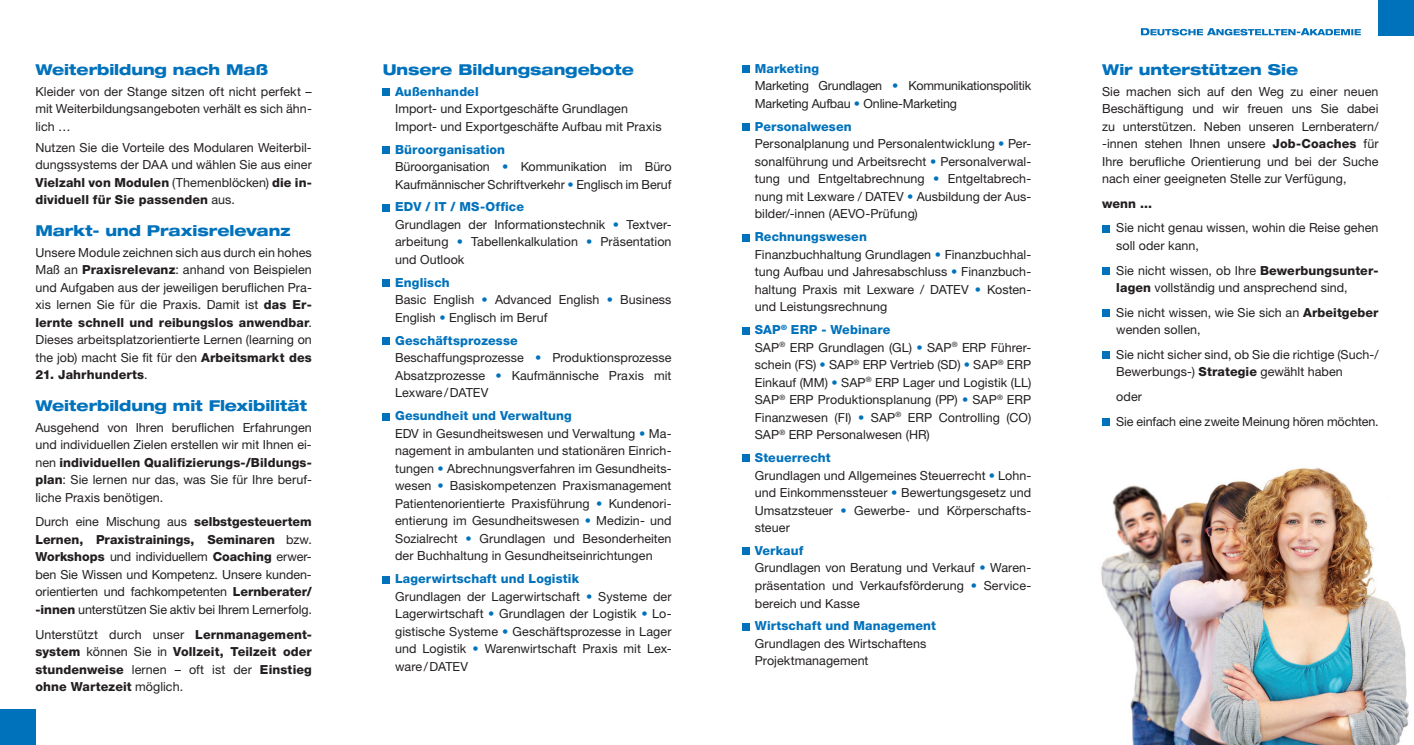
<style>
.page{position:relative;width:1414px;height:745px;background:#fff}
.page>*{position:absolute;margin:0;border:0;box-sizing:border-box;transform-origin:0 0}
.t1{font:800 expanded 15px "Helvetica Neue LT Pro";letter-spacing:-.005em;color:#0072bc}
.t2{font:12.5px/17.5px "Helvetica Neue LT Pro";letter-spacing:.005em;color:#231f20}
.t3{font:800 12.5px/17.5px "Helvetica Neue LT Pro";letter-spacing:.01em;color:#231f20;text-align:justify}
.t4{font:12.5px/17.5px "Helvetica Neue LT Pro";letter-spacing:-.015em;color:#231f20}
.t5{font:800 12.5px "Helvetica Neue LT Pro";letter-spacing:.01em;color:#0072bc}
.s1{font-weight:800}
.s2{font-weight:400}
.s3{font-weight:800;color:#0072bc}
.s4{color:#0072bc}
</style>
<div class="page">
<div style="left:1378px;top:0;width:36px;height:35px;background:#0072bc"></div>
<svg style="left:1141px;top:28px;width:220px;height:7px"></svg>
<div style="left:0;top:709px;width:35px;height:35px;background:#0072bc"></div>
<div style="left:383px;top:88px;width:7px;height:8px;background:#0072bc"></div>
<div style="left:383px;top:146px;width:7px;height:7px;background:#0072bc"></div>
<div style="left:383px;top:204px;width:7px;height:7px;background:#0072bc"></div>
<div style="left:383px;top:279px;width:7px;height:7px;background:#0072bc"></div>
<div style="left:383px;top:337px;width:7px;height:7px;background:#0072bc"></div>
<div style="left:383px;top:413px;width:7px;height:7px;background:#0072bc"></div>
<div style="left:383px;top:575px;width:7px;height:7px;background:#0072bc"></div>
<div style="left:742px;top:66px;width:7px;height:7px;background:#0072bc"></div>
<div style="left:742px;top:123px;width:7px;height:8px;background:#0072bc"></div>
<div style="left:742px;top:234px;width:7px;height:7px;background:#0072bc"></div>
<div style="left:742px;top:327px;width:7px;height:7px;background:#0072bc"></div>
<div style="left:742px;top:454px;width:7px;height:7px;background:#0072bc"></div>
<div style="left:742px;top:547px;width:7px;height:7px;background:#0072bc"></div>
<div style="left:742px;top:623px;width:7px;height:7px;background:#0072bc"></div>
<div style="left:1102px;top:225px;width:7px;height:7px;background:#0072bc"></div>
<div style="left:1102px;top:267px;width:7px;height:7px;background:#0072bc"></div>
<div style="left:1102px;top:309px;width:7px;height:7px;background:#0072bc"></div>
<div style="left:1102px;top:351px;width:7px;height:7px;background:#0072bc"></div>
<div style="left:1102px;top:418px;width:7px;height:7px;background:#0072bc"></div>
<img style="left:1101px;top:468px;width:308px;height:276px">
<p class="t1" style="left:35px;top:60px;width:234px">Weiterbildung nach Maß</p>
<p class="t2" style="left:35px;top:82px;width:278px;text-align:justify">Kleider von der Stange sitzen oft nicht perfekt – mit Weiterbildungsangeboten verhält es sich ähn&shy;lich …</p>
<p class="t2" style="left:35px;top:138px;width:278px;text-align:justify">Nutzen Sie die Vorteile des Modularen Weiterbil&shy;dungssystems der DAA und wählen Sie aus einer <span class="s1">Vielzahl von Modulen</span> (Themenblöcken) <span class="s1">die in&shy;dividuell für Sie passenden</span> aus.</p>
<p class="t1" style="left:35px;top:220px;width:256px">Markt- und Praxisrelevanz</p>
<p class="t2" style="left:35px;top:243px;width:278px;text-align:justify">Unsere Module zeichnen sich aus durch ein hohes Maß an <span class="s1">Praxisrelevanz</span>: anhand von Beispielen und Aufgaben aus der jeweiligen beruflichen Pra&shy;xis lernen Sie für die Praxis. Damit ist <span class="s1">das Er&shy;lernte schnell und reibungslos anwendbar</span>.<br>Dieses arbeitsplatzorientierte Lernen (learning on the job) macht Sie fit für den <span class="s1">Arbeitsmarkt des</span></p>
<p class="t3" style="left:35px;top:366px;width:114px">21. Jahrhunderts<span class="s2">.</span></p>
<p class="t1" style="left:35px;top:395px;width:273px">Weiterbildung mit Flexibilität</p>
<p class="t2" style="left:35px;top:418px;width:278px;text-align:justify">Ausgehend von Ihren beruflichen Erfahrungen und individuellen Zielen erstellen wir mit Ihnen ei&shy;nen <span class="s1">individuellen Qualifizierungs-/Bildungs&shy;plan</span>: Sie lernen nur das, was Sie für Ihre beruf&shy;liche Praxis benötigen.</p>
<p class="t2" style="left:35px;top:512px;width:278px;text-align:justify">Durch eine Mischung aus <span class="s1">selbstgesteuertem Lernen, Praxistrainings, Seminaren</span> bzw.<br><span class="s1">Workshops</span> und individuellem <span class="s1">Coaching</span> erwer&shy;ben Sie Wissen und Kompetenz. Unsere kunden&shy;orientierten und fachkompetenten <span class="s1">Lernberater/ -innen</span> unterstützen Sie aktiv bei Ihrem Lernerfolg.</p>
<p class="t3" style="left:35px;top:625px;width:278px"><span class="s2">Unterstützt durch unser</span> Lernmanagement&shy;system <span class="s2">können Sie in</span> Vollzeit, Teilzeit oder stundenweise <span class="s2">lernen – oft ist der</span> Einstieg ohne Wartezeit <span class="s2">möglich.</span></p>
<p class="t1" style="left:383px;top:60px;width:253px">Unsere Bildungsangebote</p>
<p class="t5" style="left:395px;top:84px;width:85px">Außenhandel</p>
<p class="t2" style="left:395px;top:100px;width:268px">Import- und Exportgeschäfte Grundlagen<br>Import- und Exportgeschäfte Aufbau mit Praxis</p>
<p class="t2" style="left:395px;top:140px;width:278px"><span class="s3">Büroorganisation<br></span>Büroorganisation <span class="s4">•</span> Kommunikation im Büro<br>Kaufmännischer Schriftverkehr <span class="s4">•</span> Englisch im Beruf</p>
<p class="t2" style="left:395px;top:198px;width:278px"><span class="s3">EDV / IT / MS-Office<br></span>Grundlagen der Informationstechnik <span class="s4">•</span> Textver&shy;arbeitung <span class="s4">•</span> Tabellenkalkulation <span class="s4">•</span> Präsentation und Outlook</p>
<p class="t2" style="left:395px;top:273px;width:278px"><span class="s3">Englisch<br></span>Basic English <span class="s4">•</span> Advanced English <span class="s4">•</span> Business<br>English <span class="s4">•</span> Englisch im Beruf</p>
<p class="t2" style="left:395px;top:331px;width:278px"><span class="s3">Geschäftsprozesse<br></span>Beschaffungsprozesse <span class="s4">•</span> Produktionsprozesse<br>Absatzprozesse <span class="s4">•</span> Kaufmännische Praxis mit<br>Lexware / DATEV</p>
<p class="t2" style="left:395px;top:406px;width:278px"><span class="s3">Gesundheit und Verwaltung<br></span>EDV in Gesundheitswesen und Verwaltung <span class="s4">•</span> Ma&shy;nagement in ambulanten und stationären Einrich&shy;tungen <span class="s4">•</span> Abrechnungsverfahren im Gesundheits&shy;wesen <span class="s4">•</span> Basiskompetenzen Praxismanagement Patientenorientierte Praxisführung <span class="s4">•</span> Kundenori&shy;entierung im Gesundheitswesen <span class="s4">•</span> Medizin- und Sozialrecht <span class="s4">•</span> Grundlagen und Besonderheiten der Buchhaltung in Gesundheitseinrichtungen</p>
<p class="t2" style="left:395px;top:569px;width:278px"><span class="s3">Lagerwirtschaft und Logistik<br></span>Grundlagen der Lagerwirtschaft <span class="s4">•</span> Systeme der Lagerwirtschaft <span class="s4">•</span> Grundlagen der Logistik <span class="s4">•</span> Lo&shy;gistische Systeme <span class="s4">•</span> Geschäftsprozesse in Lager und Logistik <span class="s4">•</span> Warenwirtschaft Praxis mit Lex&shy;ware / DATEV</p>
<p class="t4" style="left:755px;top:59px;width:278px"><span class="s3">Marketing<br></span>Marketing Grundlagen <span class="s4">•</span> Kommunikationspolitik<br>Marketing Aufbau <span class="s4">•</span> Online-Marketing</p>
<p class="t2" style="left:755px;top:117px;width:278px"><span class="s3">Personalwesen<br></span>Personalplanung und Personalentwicklung <span class="s4">•</span> Per&shy;sonalführung und Arbeitsrecht <span class="s4">•</span> Personalverwal&shy;tung und Entgeltabrechnung <span class="s4">•</span> Entgeltabrech&shy;nung mit Lexware / DATEV <span class="s4">•</span> Ausbildung der Aus&shy;bilder/-innen (AEVO-Prüfung)</p>
<p class="t2" style="left:755px;top:227px;width:278px"><span class="s3">Rechnungswesen<br></span>Finanzbuchhaltung Grundlagen <span class="s4">•</span> Finanzbuchhal&shy;tung Aufbau und Jahresabschluss <span class="s4">•</span> Finanzbuch&shy;haltung Praxis mit Lexware / DATEV <span class="s4">•</span> Kosten&shy;und Leistungsrechnung</p>
<p class="t2" style="left:755px;top:320px;width:278px"><span class="s3">SAP</span><sup>®</sup> <span class="s3">ERP - Webinare<br></span>SAP<sup>®</sup> ERP Grundlagen (GL) <span class="s4">•</span> SAP<sup>®</sup> ERP Führer&shy;schein (FS) <span class="s4">•</span> SAP<sup>®</sup> ERP Vertrieb (SD) <span class="s4">•</span> SAP<sup>®</sup> ERP Einkauf (MM) <span class="s4">•</span> SAP<sup>®</sup> ERP Lager und Logistik (LL)<br>SAP<sup>®</sup> ERP Produktionsplanung (PP) <span class="s4">•</span> SAP<sup>®</sup> ERP Finanzwesen (FI) <span class="s4">•</span> SAP<sup>®</sup> ERP Controlling (CO)<br>SAP<sup>®</sup> ERP Personalwesen (HR)</p>
<p class="t2" style="left:755px;top:448px;width:278px"><span class="s3">Steuerrecht<br></span>Grundlagen und Allgemeines Steuerrecht <span class="s4">•</span> Lohn&shy;und Einkommenssteuer <span class="s4">•</span> Bewertungsgesetz und<br>Umsatzsteuer <span class="s4">•</span> Gewerbe- und Körperschafts&shy;steuer</p>
<p class="t2" style="left:755px;top:541px;width:278px"><span class="s3">Verkauf<br></span>Grundlagen von Beratung und Verkauf <span class="s4">•</span> Waren&shy;präsentation und Verkaufsförderung <span class="s4">•</span> Service&shy;bereich und Kasse</p>
<p class="t5" style="left:755px;top:618px;width:183px">Wirtschaft und Management</p>
<p class="t2" style="left:755px;top:634px;width:173px">Grundlagen des Wirtschaftens<br>Projektmanagement</p>
<p class="t1" style="left:1102px;top:60px;width:198px">Wir unterstützen Sie</p>
<p class="t2" style="left:1102px;top:82px;width:278px;text-align:justify">Sie machen sich auf den Weg zu einer neuen Beschäftigung und wir freuen uns Sie dabei zu unterstützen. Neben unseren Lernberatern/ -innen stehen Ihnen unsere <span class="s1">Job-Coaches</span> für Ihre berufliche Orientierung und bei der Suche nach einer geeigneten Stelle zur Verfügung,</p>
<p class="t3" style="left:1102px;top:194px;width:51px">wenn ...</p>
<p class="t2" style="left:1116px;top:219px;width:264px">Sie nicht genau wissen, wohin die Reise gehen soll oder kann,</p>
<p class="t2" style="left:1116px;top:261px;width:264px">Sie nicht wissen, ob Ihre <span class="s1">Bewerbungsunter&shy;lagen</span> vollständig und ansprechend sind,</p>
<p class="t2" style="left:1116px;top:303px;width:264px">Sie nicht wissen, wie Sie sich an <span class="s1">Arbeitgeber </span>wenden sollen,</p>
<p class="t2" style="left:1116px;top:345px;width:264px">Sie nicht sicher sind, ob Sie die richtige (Such-/<br>Bewerbungs-) <span class="s1">Strategie</span> gewählt haben</p>
<p class="t2" style="left:1116px;top:384px;width:264px;line-height:24.6px">oder<br>Sie einfach eine zweite Meinung hören möchten.</p>
</div>
